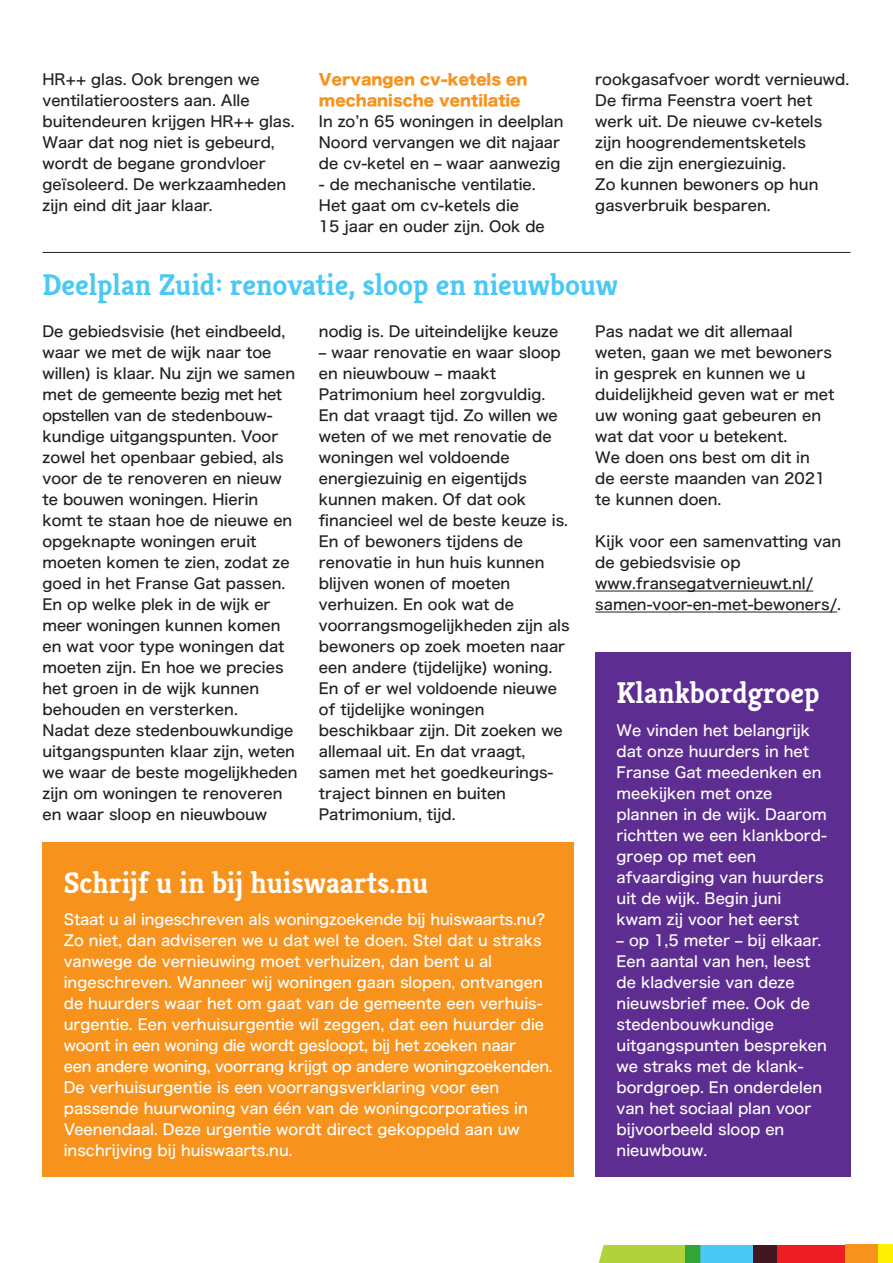
<style>
.page{position:relative;width:893px;height:1263px;background:#fff}
.page>*{position:absolute;margin:0;border:0;box-sizing:border-box;transform-origin:0 0}
.t1{font:300 30px "Kreon";color:#fff}
.t2{font:300 30px "Kreon";letter-spacing:-.005em;color:#49c9f4}
.t3{font:15px/21px "Hiragino Sans W5";color:#231f20}
.t4{font:15px/21px "Hiragino Sans W5";color:#fff}
.t5{font:15px/21px "Hiragino Sans W8";color:#f7931d}
</style>
<div class="page">
<div style="left:598px;top:1245px;width:87px;height:18px;background:#b2d23c"></div>
<div style="left:753px;top:1245px;width:92px;height:18px;background:#ee1d23"></div>
<svg style="left:685px;top:1245px;width:92px;height:18px;background:#43949d"></svg>
<div style="left:845px;top:1245px;width:34px;height:18px;background:#f7931d"></div>
<div style="left:879px;top:1245px;width:14px;height:18px;background:#fff101"></div>
<hr style="left:595px;top:591px;width:218px;height:1px;background:#231f20">
<hr style="left:595px;top:612px;width:242px;height:1px;background:#231f20">
<div style="left:43px;top:843px;width:531px;height:334px;background:#f7931d"></div>
<hr style="left:43px;top:252px;width:807px;height:1px;background:#231f20">
<div style="left:595px;top:652px;width:255px;height:525px;background:#5d2d91"></div>
<p class="t3" style="left:43px;top:68px;width:254px">HR++ glas. Ook brengen we ventilatieroosters aan. Alle buitendeuren krijgen HR++ glas.<br>Waar dat nog niet is gebeurd, wordt de begane grondvloer geïsoleerd. De werkzaamheden zijn eind dit jaar klaar.</p>
<p class="t5" style="left:319px;top:69px;width:210px">Vervangen cv-ketels en mechanische ventilatie</p>
<p class="t3" style="left:319px;top:110px;width:246px">In zo’n 65 woningen in deelplan<br>Noord vervangen we dit najaar de cv-ketel en – waar aanwezig</p>
<p class="t3" style="left:319px;top:173px;width:227px">- de mechanische ventilatie.<br>Het gaat om cv-ketels die<br>15 jaar en ouder zijn. Ook de</p>
<p class="t3" style="left:595px;top:68px;width:255px">rookgasafvoer wordt vernieuwd.<br>De firma Feenstra voert het werk uit. De nieuwe cv-ketels zijn hoogrendementsketels<br>en die zijn energiezuinig.<br>Zo kunnen bewoners op hun gasverbruik besparen.</p>
<h1 class="t2" style="left:43px;top:261px;width:577px">Deelplan Zuid: renovatie, sloop en nieuwbouw</h1>
<p class="t3" style="left:43px;top:320px;width:257px">De gebiedsvisie (het eindbeeld, waar we met de wijk naar toe willen) is klaar. Nu zijn we samen met de gemeente bezig met het opstellen van de stedenbouw&shy;kundige uitgangspunten. Voor zowel het openbaar gebied, als voor de te renoveren en nieuw te bouwen woningen. Hierin komt te staan hoe de nieuwe en opgeknapte woningen eruit moeten komen te zien, zodat ze goed in het Franse Gat passen.<br>En op welke plek in de wijk er meer woningen kunnen komen en wat voor type woningen dat moeten zijn. En hoe we precies het groen in de wijk kunnen behouden en versterken.<br>Nadat deze stedenbouwkundige uitgangspunten klaar zijn, weten we waar de beste mogelijkheden zijn om woningen te renoveren en waar sloop en nieuwbouw</p>
<p class="t3" style="left:319px;top:320px;width:241px">nodig is. De uiteindelijke keuze</p>
<p class="t3" style="left:319px;top:341px;width:252px">– waar renovatie en waar sloop en nieuwbouw – maakt<br>Patrimonium heel zorgvuldig.<br>En dat vraagt tijd. Zo willen we weten of we met renovatie de woningen wel voldoende energiezuinig en eigentijds kunnen maken. Of dat ook financieel wel de beste keuze is.<br>En of bewoners tijdens de renovatie in hun huis kunnen blijven wonen of moeten verhuizen. En ook wat de voorrangsmogelijkheden zijn als bewoners op zoek moeten naar een andere (tijdelijke) woning.<br>En of er wel voldoende nieuwe of tijdelijke woningen beschikbaar zijn. Dit zoeken we allemaal uit. En dat vraagt, samen met het goedkeurings&shy;traject binnen en buiten<br>Patrimonium, tijd.</p>
<h1 class="t1" style="left:64px;top:860px;width:366px">Schrijf u in bij huiswaarts.nu</h1>
<p class="t4" style="left:64px;top:908px;width:490px">Staat u al ingeschreven als woningzoekende bij huiswaarts.nu?<br>Zo niet, dan adviseren we u dat wel te doen. Stel dat u straks vanwege de vernieuwing moet verhuizen, dan bent u al ingeschreven. Wanneer wij woningen gaan slopen, ontvangen de huurders waar het om gaat van de gemeente een verhuis&shy;urgentie. Een verhuisurgentie wil zeggen, dat een huurder die woont in een woning die wordt gesloopt, bij het zoeken naar<br>een andere woning, voorrang krijgt op andere woningzoekenden.<br>De verhuisurgentie is een voorrangsverklaring voor een passende huurwoning van één van de woningcorporaties in Veenendaal. Deze urgentie wordt direct gekoppeld aan uw inschrijving bij huiswaarts.nu.</p>
<p class="t3" style="left:595px;top:320px;width:241px">Pas nadat we dit allemaal weten, gaan we met bewoners in gesprek en kunnen we u duidelijkheid geven wat er met uw woning gaat gebeuren en wat dat voor u betekent.<br>We doen ons best om dit in<br>de eerste maanden van 2021 te kunnen doen.</p>
<p class="t3" style="left:595px;top:530px;width:247px">Kijk voor een samenvatting van de gebiedsvisie op www.fransegatvernieuwt.nl/ samen-voor-en-met-bewoners/.</p>
<h1 class="t1" style="left:617px;top:669px;width:204px">Klankbordgroep</h1>
<p class="t4" style="left:617px;top:719px;width:212px">We vinden het belangrijk dat onze huurders in het<br>Franse Gat meedenken en meekijken met onze plannen in de wijk. Daarom richtten we een klankbord&shy;groep op met een afvaardiging van huurders uit de wijk. Begin juni kwam zij voor het eerst</p>
<p class="t4" style="left:617px;top:929px;width:212px">– op 1,5 meter – bij elkaar.<br>Een aantal van hen, leest de kladversie van deze nieuwsbrief mee. Ook de stedenbouwkundige uitgangspunten bespreken we straks met de klank&shy;bordgroep. En onderdelen van het sociaal plan voor bijvoorbeeld sloop en nieuwbouw.</p>
</div>
